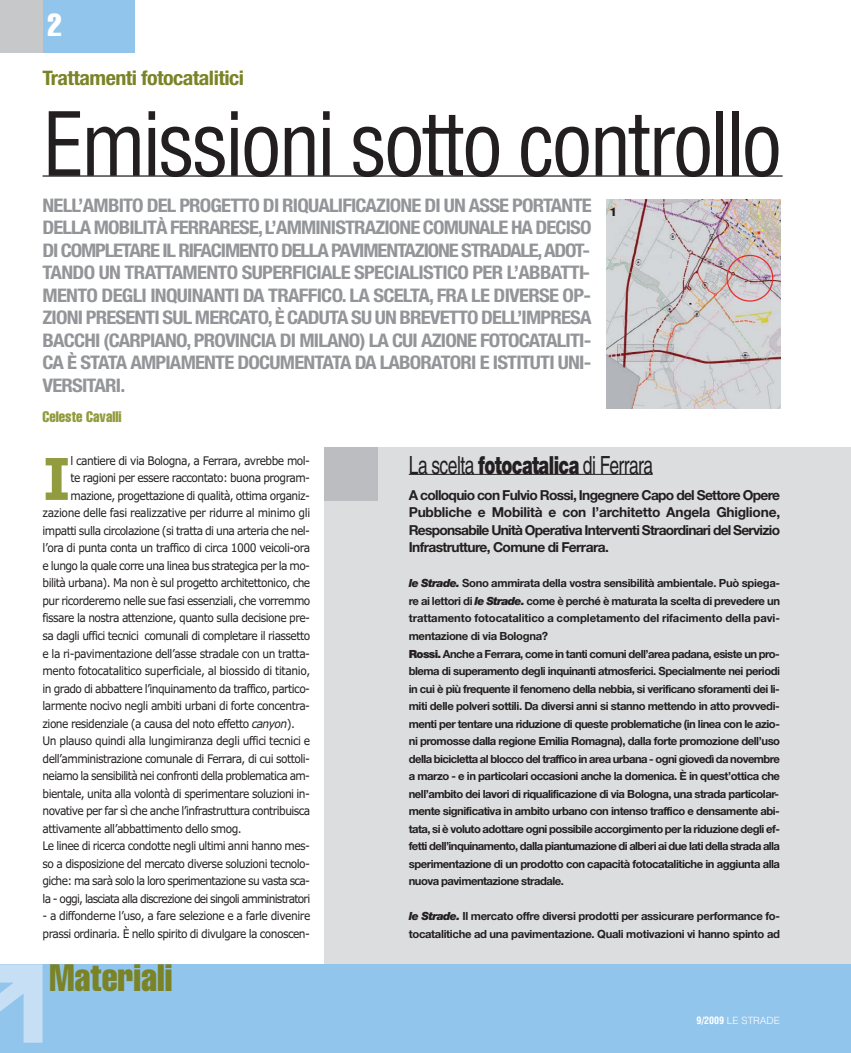
<style>
.page{position:relative;width:851px;height:1053px;background:#fff}
.page>*{position:absolute;margin:0;border:0;box-sizing:border-box;transform-origin:0 0}
.t1{font:condensed 86px "Helvetica";letter-spacing:-.04em;color:#231f20}
.t2{font:700 57.62px "Verdana";color:#929b3d;scale:.9 1}
.t3{font:extra-condensed 37.5px "Helvetica";color:#7b8327}
.t4{font:extra-condensed 31.25px "Helvetica";color:#fff}
.t5{font:25px "Helvetica";letter-spacing:-.03em;color:#231f20;scale:.7 1}
.t6{font:700 condensed 20px "Helvetica Neue";letter-spacing:-.025em;color:#7b8327;scale:1.1 1}
.t7{font:700 condensed 18.75px/22.5px "Helvetica Neue";letter-spacing:-.04em;color:#939598;text-align:justify;scale:1.1 1}
.t8{font:extra-condensed 15px "Helvetica";color:#929b3d}
.t9{font:700 13.75px/17.5px "Helvetica Neue";letter-spacing:-.045em;color:#231f20;text-align:justify}
.t10{font:11.88px/17.5px "Verdana";letter-spacing:-.05em;color:#231f20;scale:.9 1}
.t11{font:11.88px "Verdana";letter-spacing:-.075em;color:#231f20;scale:.9 1}
.t12{font:700 11.25px/17.5px "Helvetica Neue";letter-spacing:-.04em;color:#231f20}
.t13{font:900 condensed 11.25px "Helvetica";color:#231f20;scale:1.2 1}
.t14{font:300 10px "Helvetica";color:#fff}
.s1{font-style:italic}
.s2{font-family:"Helvetica Neue";font-weight:900}
.s3{font-weight:900;font-style:italic}
.s4{font-weight:900}
.s5{font-weight:700;font-stretch:condensed}
</style>
<div class="page">
<div style="left:0;top:963px;width:850px;height:89px;background:#92c5eb"></div>
<svg style="left:0;top:964px;width:43px;height:78px"></svg>
<div style="left:43px;top:0;width:92px;height:52px;background:#92c5eb"></div>
<div style="left:0;top:0;width:43px;height:52px;background:#c6c8ca"></div>
<hr style="left:43px;top:175px;width:739px;height:2px;background:#231f20">
<img style="left:606px;top:199px;width:174px;height:209px">
<svg style="left:726px;top:255px;width:47px;height:46px;background:#c9b2b7"></svg>
<div style="left:324px;top:447px;width:526px;height:516px;background:#dcddde"></div>
<div style="left:324px;top:448px;width:53px;height:53px;background:#bbbdc0"></div>
<hr style="left:408px;top:474px;width:244px;height:1px;background:#231f20">
<h3 class="t4" style="left:47px;top:14px;width:16px">2</h3>
<h3 class="t6" style="left:42px;top:71px;width:185px">Trattamenti fotocatalitici</h3>
<h1 class="t1" style="left:43px;top:111px;width:741px">Emissioni sotto controllo</h1>
<p class="t7" style="left:43px;top:195px;width:500px">NELL’AMBITO DEL PROGETTO DI RIQUALIFICAZIONE DI UN ASSE PORTANTE DELLA MOBILITÀ FERRARESE, L’AMMINISTRAZIONE COMUNALE HA DECISO DI COMPLETARE IL RIFACIMENTO DELLA PAVIMENTAZIONE STRADALE, ADOT-TANDO UN TRATTAMENTO SUPERFICIALE SPECIALISTICO PER L’ABBATTI-MENTO DEGLI INQUINANTI DA TRAFFICO. LA SCELTA, FRA LE DIVERSE OP-ZIONI PRESENTI SUL MERCATO, È CADUTA SU UN BREVETTO DELL’IMPRESA BACCHI (CARPIANO, PROVINCIA DI MILANO) LA CUI AZIONE FOTOCATALITI-CA È STATA AMPIAMENTE DOCUMENTATA DA LABORATORI E ISTITUTI UNI-VERSITARI.</p>
<p class="t8" style="left:43px;top:411px;width:80px">Celeste Cavalli</p>
<p class="t13" style="left:610px;top:207px;width:7px">1</p>
<h2 class="t2" style="left:43px;top:446px;width:33px">I</h2>
<p class="t10" style="left:70px;top:453px;width:268px">l cantiere di via Bologna, a Ferrara, avrebbe mol-</p>
<p class="t10" style="left:70px;top:470px;width:268px">te ragioni per essere raccontato: buona program-</p>
<p class="t10" style="left:70px;top:488px;width:267px">mazione, progettazione di qualità, ottima organiz-</p>
<p class="t10" style="left:43px;top:505px;width:299px">zazione delle fasi realizzative per ridurre al minimo gli</p>
<p class="t10" style="left:43px;top:523px;width:299px">impatti sulla circolazione (si tratta di una arteria che nel-</p>
<p class="t10" style="left:43px;top:540px;width:299px">l’ora di punta conta un traffico di circa 1000 veicoli-ora</p>
<p class="t10" style="left:43px;top:558px;width:299px">e lungo la quale corre una linea bus strategica per la mo-</p>
<p class="t10" style="left:43px;top:575px;width:299px">bilità urbana). Ma non è sul progetto architettonico, che</p>
<p class="t10" style="left:43px;top:593px;width:299px">pur ricorderemo nelle sue fasi essenziali, che vorremmo</p>
<p class="t10" style="left:43px;top:610px;width:299px">fissare la nostra attenzione, quanto sulla decisione pre-</p>
<p class="t10" style="left:43px;top:628px;width:299px">sa dagli uffici tecnici comunali di completare il riassetto</p>
<p class="t10" style="left:43px;top:645px;width:298px">e la ri-pavimentazione dell’asse stradale con un tratta-</p>
<p class="t10" style="left:43px;top:663px;width:299px">mento fotocatalitico superficiale, al biossido di titanio,</p>
<p class="t10" style="left:43px;top:680px;width:298px">in grado di abbattere l’inquinamento da traffico, partico-</p>
<p class="t10" style="left:43px;top:698px;width:299px">larmente nocivo negli ambiti urbani di forte concentra-</p>
<p class="t10" style="left:43px;top:715px;width:282px">zione residenziale (a causa del noto effetto <span class="s1">canyon</span>).</p>
<p class="t10" style="left:43px;top:733px;width:299px">Un plauso quindi alla lungimiranza degli uffici tecnici e</p>
<p class="t10" style="left:43px;top:750px;width:298px">dell’amministrazione comunale di Ferrara, di cui sottoli-</p>
<p class="t10" style="left:43px;top:768px;width:299px">neiamo la sensibilità nei confronti della problematica am-</p>
<p class="t10" style="left:43px;top:785px;width:299px">bientale, unita alla volontà di sperimentare soluzioni in-</p>
<p class="t10" style="left:43px;top:803px;width:299px">novative per far sì che anche l’infrastruttura contribuisca</p>
<p class="t10" style="left:43px;top:820px;width:223px">attivamente all’abbattimento dello smog.</p>
<p class="t10" style="left:43px;top:838px;width:299px">Le linee di ricerca condotte negli ultimi anni hanno mes-</p>
<p class="t10" style="left:43px;top:855px;width:298px">so a disposizione del mercato diverse soluzioni tecnolo-</p>
<p class="t10" style="left:43px;top:873px;width:299px">giche: ma sarà solo la loro sperimentazione su vasta sca-</p>
<p class="t11" style="left:43px;top:893px;width:299px">la - oggi, lasciata alla discrezione dei singoli amministratori</p>
<p class="t10" style="left:43px;top:908px;width:299px">- a diffonderne l’uso, a fare selezione e a farle divenire prassi ordinaria. È nello spirito di divulgare la conoscen-</p>
<h3 class="t3" style="left:50px;top:963px;width:124px">Materiali</h3>
<h3 class="t5" style="left:408px;top:456px;width:350px">La scelta <span class="s2">fotocatalica</span> di Ferrara</h3>
<p class="t9" style="left:408px;top:487px;width:373px">A colloquio con Fulvio Rossi, Ingegnere Capo del Settore Opere Pubbliche e Mobilità e con l’architetto Angela Ghiglione, Responsabile Unità Operativa Interventi Straordinari del Servizio Infrastrutture, Comune di Ferrara.</p>
<p class="t12" style="left:408px;top:575px;width:373px"><span class="s3">le Strade.</span> Sono ammirata della vostra sensibilità ambientale. Può spiega&shy;re ai lettori di <span class="s3">le Strade.</span> come è perché è maturata la scelta di prevedere un trattamento fotocatalitico a completamento del rifacimento della pavi&shy;mentazione di via Bologna?<br><span class="s4">Rossi.</span> Anche a Ferrara, come in tanti comuni dell’area padana, esiste un pro&shy;blema di superamento degli inquinanti atmosferici. Specialmente nei periodi in cui è più frequente il fenomeno della nebbia, si verificano sforamenti dei li&shy;miti delle polveri sottili. Da diversi anni si stanno mettendo in atto provvedi&shy;menti per tentare una riduzione di queste problematiche (in linea con le azio&shy;ni promosse dalla regione Emilia Romagna), dalla forte promozione dell’uso della bicicletta al blocco del traffico in area urbana - ogni giovedì da novembre a marzo - e in particolari occasioni anche la domenica. È in quest’ottica che nell’ambito dei lavori di riqualificazione di via Bologna, una strada particolar&shy;mente significativa in ambito urbano con intenso traffico e densamente abi&shy;tata, si è voluto adottare ogni possibile accorgimento per la riduzione degli ef&shy;fetti dell’inquinamento, dalla piantumazione di alberi ai due lati della strada alla sperimentazione di un prodotto con capacità fotocatalitiche in aggiunta alla nuova pavimentazione stradale.</p>
<p class="t12" style="left:408px;top:908px;width:373px"><span class="s3">le Strade.</span> Il mercato offre diversi prodotti per assicurare performance fo&shy;tocatalitiche ad una pavimentazione. Quali motivazioni vi hanno spinto ad</p>
<p class="t14" style="left:696px;top:1016px;width:85px"><span class="s5">9/2009</span> LE STRADE</p>
</div>
